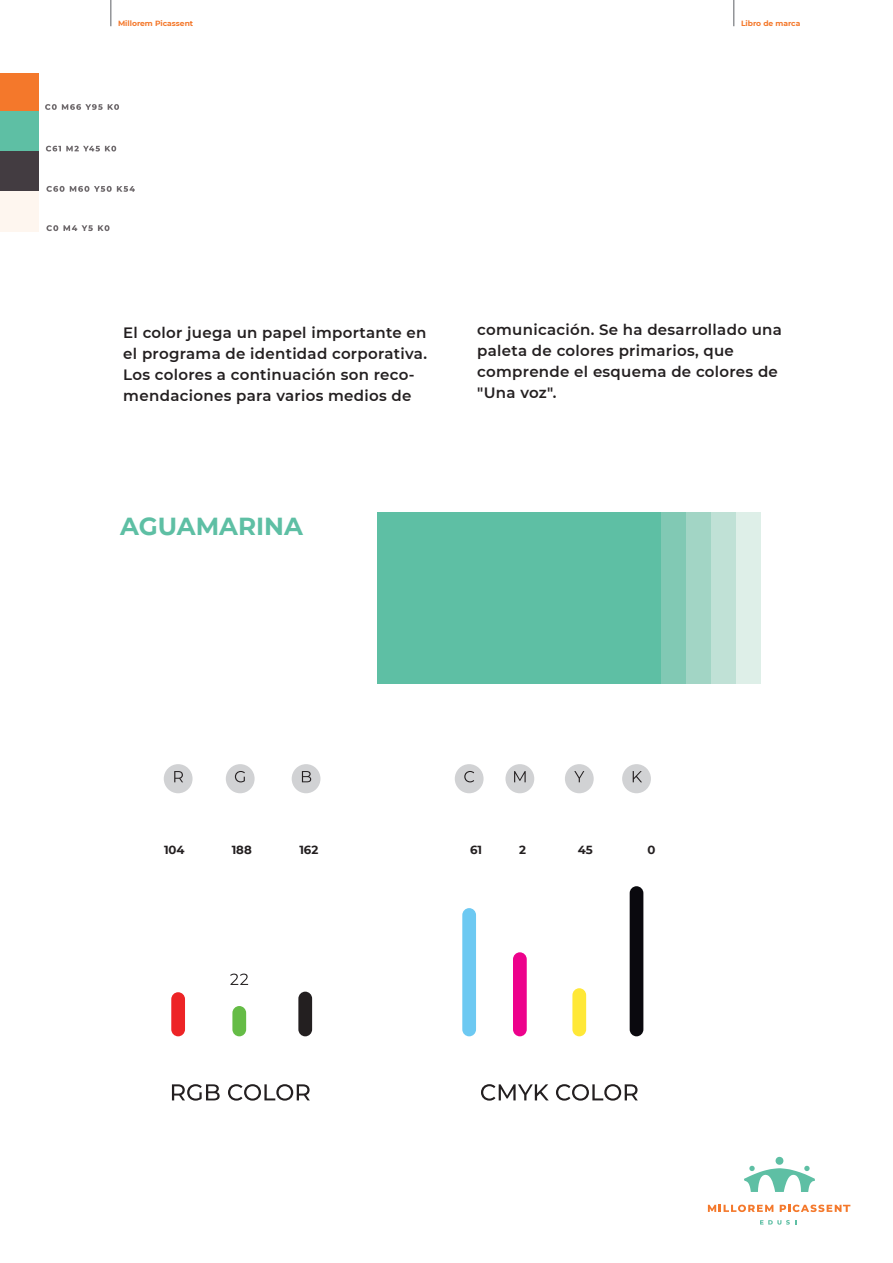
<style>
.page{position:relative;width:893px;height:1263px;background:#fff}
.page>*{position:absolute;margin:0;border:0;box-sizing:border-box;transform-origin:0 0}
.t1{font:700 24.6px "Montserrat";color:#5ebfa4}
.t2{font:600 15px/21px "Montserrat";letter-spacing:.02em;color:#231f20}
.t3{font:700 11.7px "Montserrat";color:#231f20}
.t4{font:700 7.5px "Montserrat";color:#f4782b}
</style>
<div class="page">
<div style="left:377px;top:512px;width:285px;height:172px;background:#5ebfa4"></div>
<div style="left:661px;top:512px;width:25px;height:172px;background:#81c9b4"></div>
<div style="left:686px;top:512px;width:25px;height:172px;background:#a2d5c5"></div>
<div style="left:711px;top:512px;width:25px;height:172px;background:#c0e1d6"></div>
<div style="left:736px;top:512px;width:25px;height:172px;background:#deefe8"></div>
<div style="left:171px;top:992px;width:14px;height:44px;background:#ed2426;border-radius:7px"></div>
<div style="left:462px;top:908px;width:14px;height:128px;background:#6dc9f2;border-radius:7px"></div>
<div style="left:232px;top:1006px;width:14px;height:30px;background:#65bc46;border-radius:7px"></div>
<div style="left:513px;top:952px;width:14px;height:84px;background:#ed028c;border-radius:7px"></div>
<div style="left:572px;top:988px;width:14px;height:48px;background:#ffe837;border-radius:7px"></div>
<div style="left:630px;top:886px;width:13px;height:150px;background:#0a090e;border-radius:7px"></div>
<div style="left:298px;top:992px;width:14px;height:44px;background:#231f20;border-radius:7px"></div>
<div style="left:164px;top:764px;width:29px;height:29px;background:#d1d2d4;border-radius:50%"></div>
<div style="left:455px;top:764px;width:29px;height:29px;background:#d1d2d4;border-radius:50%"></div>
<div style="left:226px;top:764px;width:29px;height:29px;background:#d1d2d4;border-radius:50%"></div>
<div style="left:505px;top:764px;width:29px;height:29px;background:#d1d2d4;border-radius:50%"></div>
<div style="left:292px;top:764px;width:28px;height:29px;background:#d1d2d4;border-radius:50%"></div>
<div style="left:565px;top:764px;width:29px;height:29px;background:#d1d2d4;border-radius:50%"></div>
<div style="left:622px;top:764px;width:29px;height:29px;background:#d1d2d4;border-radius:50%"></div>
<svg style="left:174px;top:771px;width:9px;height:11px"></svg>
<svg style="left:464px;top:771px;width:10px;height:11px"></svg>
<svg style="left:235px;top:771px;width:10px;height:11px"></svg>
<svg style="left:514px;top:771px;width:12px;height:11px"></svg>
<svg style="left:302px;top:771px;width:9px;height:11px"></svg>
<svg style="left:574px;top:771px;width:10px;height:11px"></svg>
<svg style="left:633px;top:771px;width:9px;height:11px"></svg>
<svg style="left:230px;top:973px;width:18px;height:12px"></svg>
<svg style="left:172px;top:1084px;width:48px;height:16px"></svg>
<svg style="left:228px;top:1084px;width:82px;height:16px"></svg>
<svg style="left:481px;top:1084px;width:68px;height:16px"></svg>
<svg style="left:556px;top:1084px;width:82px;height:16px"></svg>
<div style="left:0;top:74px;width:39px;height:40px;background:#f4782b"></div>
<div style="left:0;top:111px;width:39px;height:41px;background:#5ebfa4"></div>
<div style="left:0;top:152px;width:39px;height:40px;background:#433c41"></div>
<div style="left:0;top:192px;width:39px;height:40px;background:#fef6ef"></div>
<svg style="left:45px;top:104px;width:74px;height:6px"></svg>
<svg style="left:46px;top:146px;width:70px;height:5px"></svg>
<svg style="left:46px;top:186px;width:89px;height:6px"></svg>
<svg style="left:46px;top:225px;width:64px;height:6px"></svg>
<svg style="left:733px;top:0;width:1px;height:26px"></svg>
<hr style="left:110px;top:0;width:2px;height:26px;background:#939598">
<svg style="left:708px;top:1204px;width:65px;height:8px"></svg>
<svg style="left:780px;top:1204px;width:70px;height:8px"></svg>
<svg style="left:760px;top:1220px;width:37px;height:4px"></svg>
<div style="left:775px;top:1157px;width:8px;height:8px;background:#5ebfa4;border-radius:50%"></div>
<svg style="left:744px;top:1166px;width:71px;height:26px"></svg>
<p class="t4" style="left:118px;top:17px;width:77px">Millorem Picassent</p>
<p class="t4" style="left:741px;top:17px;width:61px">Libro de marca</p>
<p class="t2" style="left:123px;top:321px;width:305px">El color juega un papel importante en el programa de identidad corporativa.<br>Los colores a continuación son reco&shy;mendaciones para varios medios de</p>
<p class="t2" style="left:477px;top:318px;width:306px">comunicación. Se ha desarrollado una paleta de colores primarios, que comprende el esquema de colores de "Una voz".</p>
<h1 class="t1" style="left:120px;top:509px;width:184px">AGUAMARINA</h1>
<p class="t3" style="left:164px;top:841px;width:22px">104</p>
<p class="t3" style="left:232px;top:841px;width:22px">188</p>
<p class="t3" style="left:299px;top:841px;width:20px">162</p>
<p class="t3" style="left:470px;top:841px;width:14px">61</p>
<p class="t3" style="left:519px;top:841px;width:8px">2</p>
<p class="t3" style="left:578px;top:841px;width:17px">45</p>
<p class="t3" style="left:647px;top:841px;width:9px">0</p>
</div>
